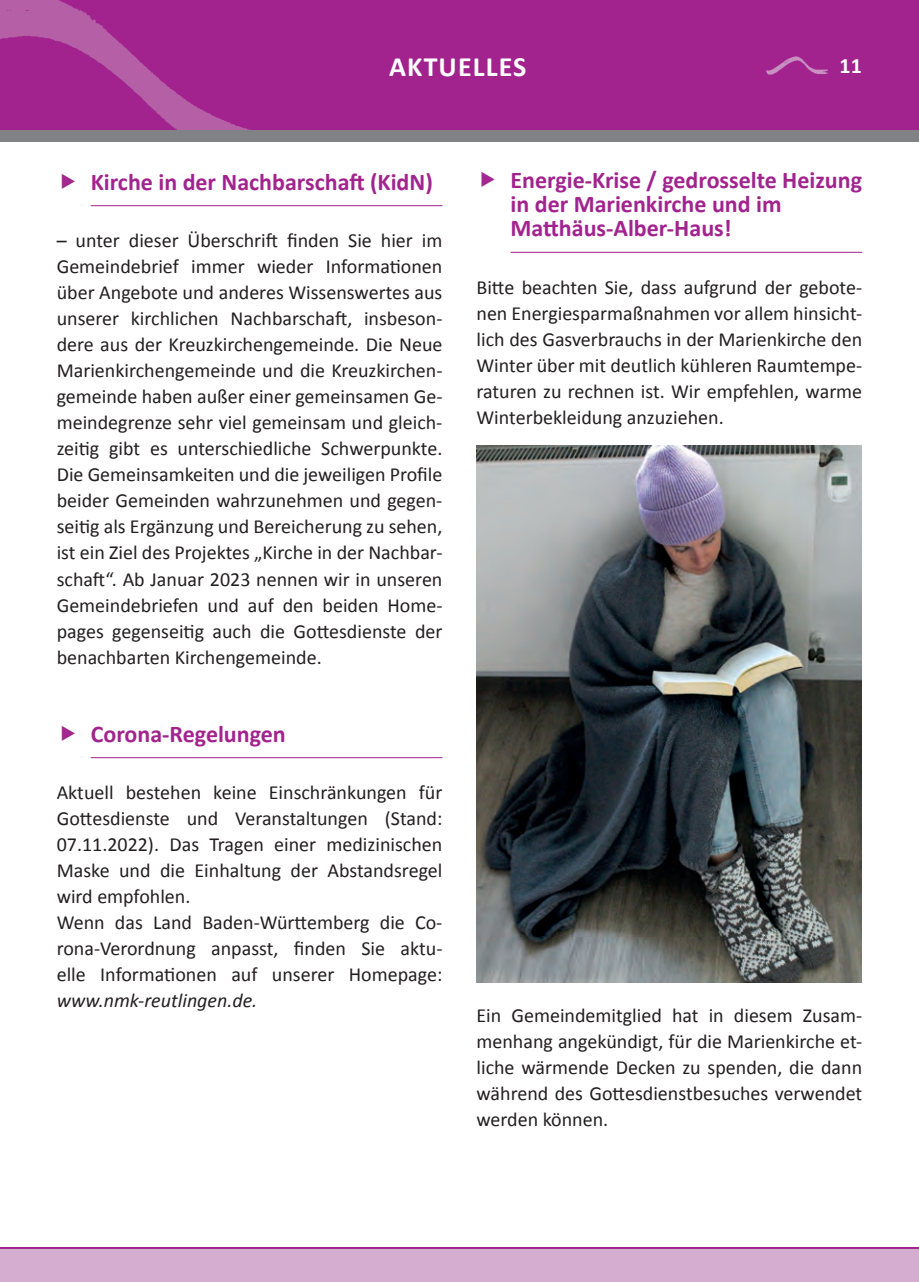
<style>
.page{position:relative;width:919px;height:1282px;background:#fff}
.page>*{position:absolute;margin:0;border:0;box-sizing:border-box;transform-origin:0 0}
.t1{font:700 28px "Calibri";letter-spacing:.04em;color:#fff}
.t2{font:700 24px/24px "Calibri";color:#a2238e}
.t3{font:700 22px "Calibri";color:#fff}
.t4{font:20px/26px "Calibri";color:#231f20;text-align:justify}
.t5{font:italic 20px "Calibri";color:#231f20}
</style>
<div class="page">
<div style="left:0;top:0;width:918px;height:130px;background:#a2238e"></div>
<div style="left:0;top:1247px;width:918px;height:34px;background:#d4add0"></div>
<img style="left:0;top:0;width:250px;height:130px">
<hr style="left:0;top:1246px;width:918px;height:2px;background:#a2238e">
<div style="left:0;top:130px;width:918px;height:12px;background:#808285"></div>
<img style="left:766px;top:56px;width:62px;height:19px">
<hr style="left:91px;top:205px;width:351px;height:1px;background:#a2238e">
<hr style="left:91px;top:757px;width:351px;height:1px;background:#a2238e">
<hr style="left:510px;top:252px;width:352px;height:1px;background:#a2238e">
<img style="left:476px;top:445px;width:385px;height:537px">
<h1 class="t1" style="left:389px;top:47px;width:139px">AKTUELLES</h1>
<p class="t3" style="left:839px;top:50px;width:24px">11</p>
<p class="t2" style="left:91px;top:169px;width:343px">Kirche in der Nachbarschaft (KidN)</p>
<p class="t4" style="left:57px;top:227px;width:387px">– unter dieser Überschrift finden Sie hier im Gemeindebrief immer wieder Informationen über Angebote und anderes Wissenswertes aus unserer kirchlichen Nachbarschaft, insbeson&shy;dere aus der Kreuzkirchengemeinde. Die Neue Marienkirchengemeinde und die Kreuzkirchen&shy;gemeinde haben außer einer gemeinsamen Ge&shy;meindegrenze sehr viel gemeinsam und gleich&shy;zeitig gibt es unterschiedliche Schwerpunkte.<br>Die Gemeinsamkeiten und die jeweiligen Profile beider Gemeinden wahrzunehmen und gegen&shy;seitig als Ergänzung und Bereicherung zu sehen, ist ein Ziel des Projektes „Kirche in der Nachbar&shy;schaft“. Ab Januar 2023 nennen wir in unseren Gemeindebriefen und auf den beiden Home&shy;pages gegenseitig auch die Gottesdienste der benachbarten Kirchengemeinde.</p>
<p class="t2" style="left:91px;top:720px;width:196px">Corona-Regelungen</p>
<p class="t4" style="left:57px;top:778px;width:387px;text-align:left">Aktuell bestehen keine Einschränkungen für Gottesdienste und Veranstaltungen (Stand:<br>07.11.2022). Das Tragen einer medizinischen Maske und die Einhaltung der Abstandsregel wird empfohlen.<br>Wenn das Land Baden-Württemberg die Co&shy;rona-Verordnung anpasst, finden Sie aktu&shy;elle Informationen auf unserer Homepage:</p>
<p class="t5" style="left:57px;top:988px;width:202px">www.nmk-reutlingen.de.</p>
<p class="t2" style="left:510px;top:167px;width:353px">Energie-Krise / gedrosselte Heizung in der Marienkirche und im<br>Matthäus-Alber-Haus!</p>
<p class="t4" style="left:476px;top:273px;width:387px">Bitte beachten Sie, dass aufgrund der gebote&shy;nen Energiesparmaßnahmen vor allem hinsicht&shy;lich des Gasverbrauchs in der Marienkirche den Winter über mit deutlich kühleren Raumtempe&shy;raturen zu rechnen ist. Wir empfehlen, warme Winterbekleidung anzuziehen.</p>
<p class="t4" style="left:476px;top:1001px;width:387px">Ein Gemeindemitglied hat in diesem Zusam&shy;menhang angekündigt, für die Marienkirche et&shy;liche wärmende Decken zu spenden, die dann während des Gottesdienstbesuches verwendet werden können.</p>
</div>
